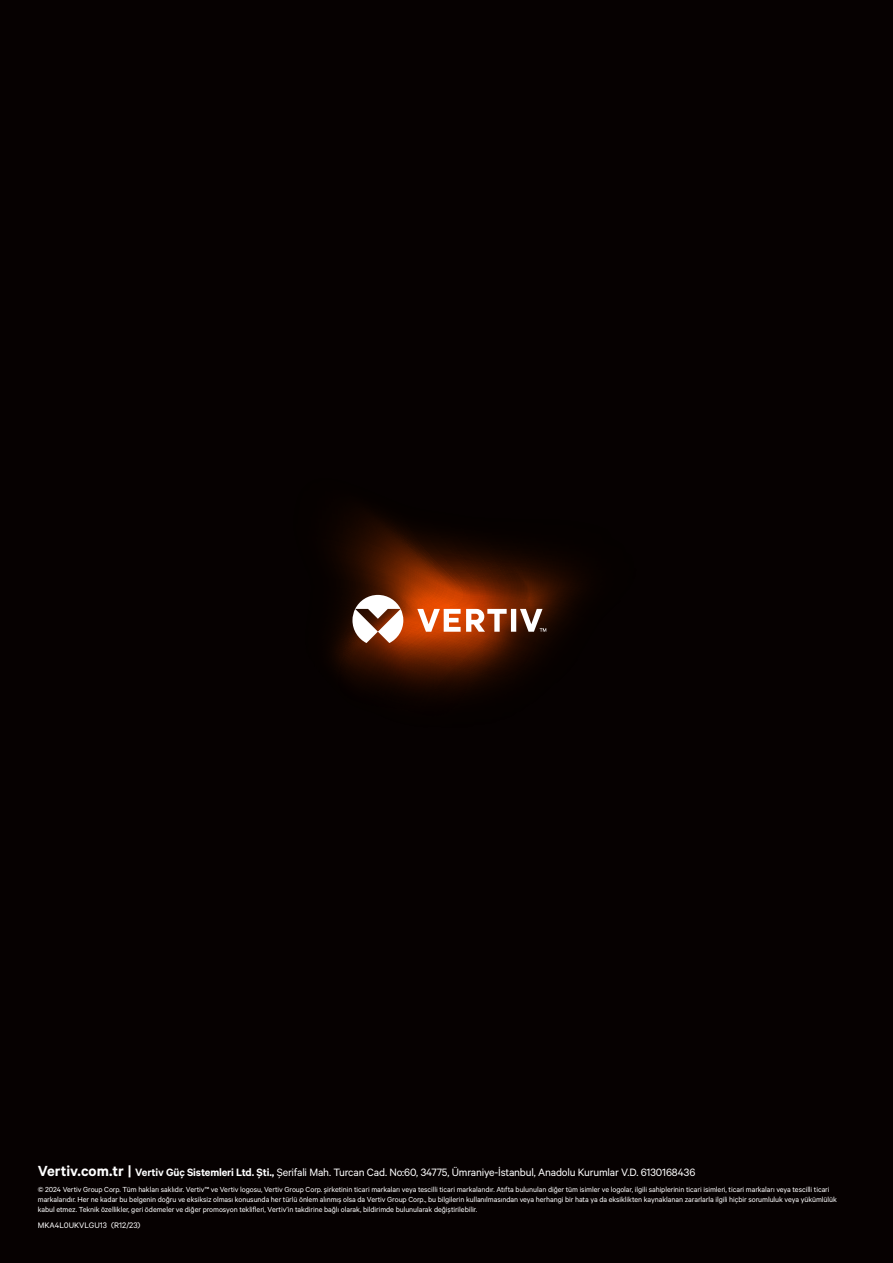
<style>
.page{position:relative;width:893px;height:1263px;background:#060101}
.page>*{position:absolute;margin:0;border:0;box-sizing:border-box;transform-origin:0 0}
.t1{font:12px "Calibre";letter-spacing:-.015em;color:#fff}
.t2{font:9px "Calibre";color:#fff}
.t3{font:8.25px/9.8px "Calibre";letter-spacing:-.01em;color:#fff}
.s1{font-weight:600;font-size:16.5px}
.s2{font-weight:600}
</style>
<div class="page">
<svg style="left:331px;top:510px;width:253px;height:157px"></svg>
<svg style="left:337px;top:554px;width:209px;height:143px"></svg>
<h1 class="t1" style="left:38px;top:1165px;width:659px"><span class="s1">Vertiv.com.tr |</span> <span class="s2">Vertiv Güç Sistemleri Ltd. Şti.,</span> Şerifali Mah. Turcan Cad. No:60, 34775, Ümraniye-İstanbul, Anadolu Kurumlar V.D. 6130168436</h1>
<p class="t3" style="left:38px;top:1184px;width:801px">© 2024 Vertiv Group Corp. Tüm hakları saklıdır. Vertiv™ ve Vertiv logosu, Vertiv Group Corp. şirketinin ticari markaları veya tescilli ticari markalarıdır. Atıfta bulunulan diğer tüm isimler ve logolar, ilgili sahiplerinin ticari isimleri, ticari markaları veya tescilli ticari markalarıdır. Her ne kadar bu belgenin doğru ve eksiksiz olması konusunda her türlü önlem alınmış olsa da Vertiv Group Corp., bu bilgilerin kullanılmasından veya herhangi bir hata ya da eksiklikten kaynaklanan zararlarla ilgili hiçbir sorumluluk veya yükümlülük kabul etmez. Teknik özellikler, geri ödemeler ve diğer promosyon teklifleri, Vertiv’in takdirine bağlı olarak, bildirimde bulunularak değiştirilebilir.</p>
<p class="t2" style="left:38px;top:1220px;width:104px">MKA4L0UKVLGU13 (R12/23)</p>
</div>
